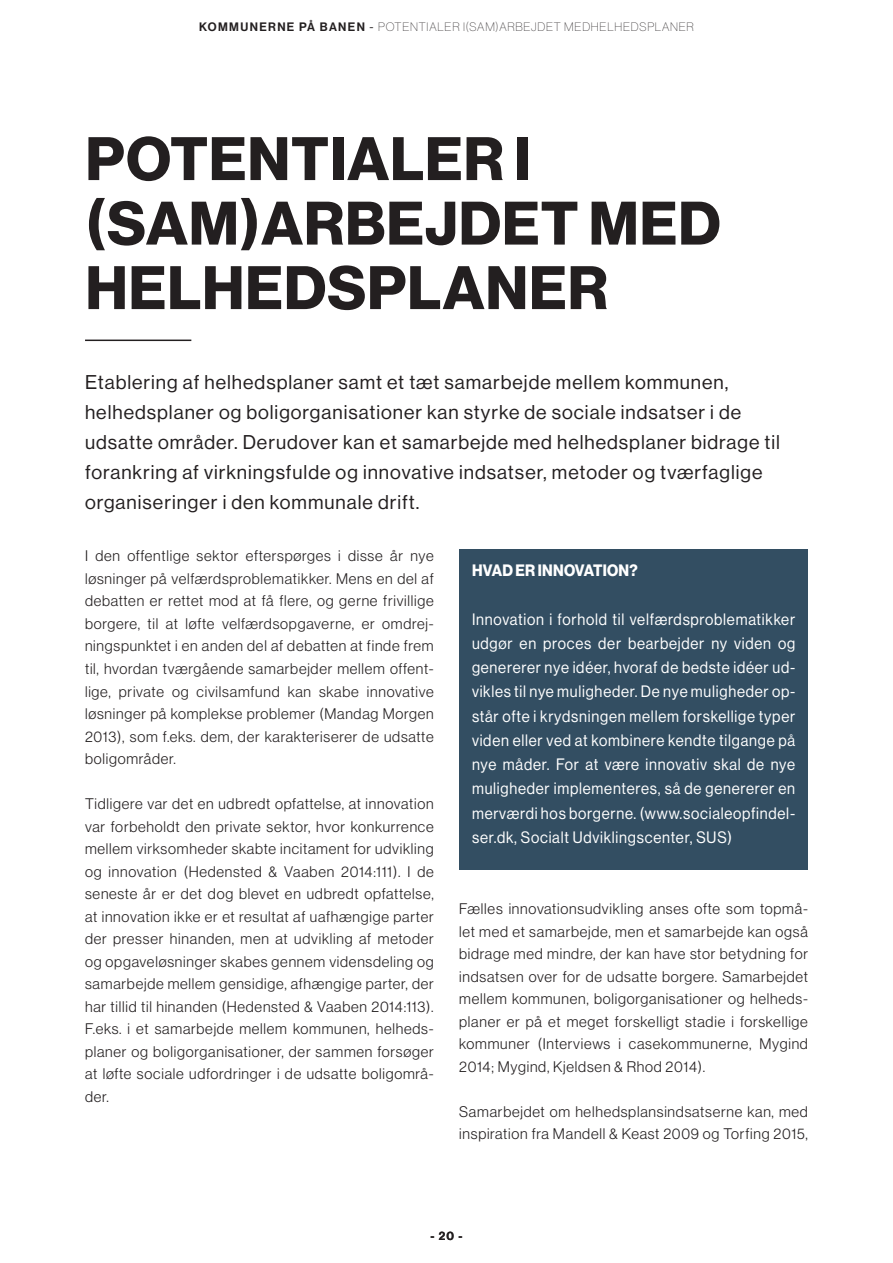
<style>
.page{position:relative;width:893px;height:1263px;background:#fff}
.page>*{position:absolute;margin:0;border:0;box-sizing:border-box;transform-origin:0 0}
.t1{font:700 60px/64.5px "Haas Grot Disp 75";letter-spacing:.015em;color:#231f20}
.t2{font:19.5px/30px "Haas Grot Disp 55 Roman";letter-spacing:.05em;color:#231f20}
.t3{font:16.2px/24.3px "Haas Grot Disp 55 Roman";letter-spacing:.05em;color:#fff;text-align:justify;scale:.93 1}
.t4{font:700 16.2px "Haas Grot Disp 75";letter-spacing:.015em;color:#fff;scale:.93 1}
.t5{font:300 15px/22.5px "Haas Grot Disp 45";letter-spacing:.05em;color:#231f20;text-align:justify}
.t6{font:12px "Haas Grot Disp 25 X Thin";letter-spacing:.065em;color:#231f20}
.t7{font:500 12px "Haas Grot Disp 65";color:#231f20}
.s1{font-family:"Haas Grot Disp 65";font-weight:500}
.s2{font-family:"Haas Grot Disp 55 Roman"}
</style>
<div class="page">
<hr style="left:85px;top:340px;width:106px;height:1px;background:#231f20">
<div style="left:459px;top:549px;width:349px;height:321px;background:#334e62"></div>
<p class="t6" style="left:199px;top:20px;width:496px"><span class="s1">KOMMUNERNE PÅ BANEN</span> <span class="s2">-</span> POTENTIALER I(SAM)ARBEJDET MEDHELHEDSPLANER</p>
<h1 class="t1" style="left:86px;top:128px;width:637px">POTENTIALER I (SAM)ARBEJDET MED<br>HELHEDSPLANER</h1>
<p class="t2" style="left:85px;top:367px;width:696px">Etablering af helhedsplaner samt et tæt samarbejde mellem kommunen, helhedsplaner og boligorganisationer kan styrke de sociale indsatser i de udsatte områder. Derudover kan et samarbejde med helhedsplaner bidrage til forankring af virkningsfulde og innovative indsatser, metoder og tværfaglige organiseringer i den kommunale drift.</p>
<p class="t5" style="left:85px;top:545px;width:350px">I den offentlige sektor efterspørges i disse år nye løsninger på velfærdsproblematikker. Mens en del af debatten er rettet mod at få flere, og gerne frivillige borgere, til at løfte velfærdsopgaverne, er omdrej&shy;ningspunktet i en anden del af debatten at finde frem til, hvordan tværgående samarbejder mellem offent&shy;lige, private og civilsamfund kan skabe innovative løsninger på komplekse problemer (Mandag Morgen 2013), som f.eks. dem, der karakteriserer de udsatte boligområder.</p>
<p class="t5" style="left:85px;top:792px;width:350px">Tidligere var det en udbredt opfattelse, at innovation var forbeholdt den private sektor, hvor konkurrence mellem virksomheder skabte incitament for udvikling og innovation (Hedensted &amp; Vaaben 2014:111). I de seneste år er det dog blevet en udbredt opfattelse, at innovation ikke er et resultat af uafhængige parter der presser hinanden, men at udvikling af metoder og opgaveløsninger skabes gennem vidensdeling og samarbejde mellem gensidige, afhængige parter, der har tillid til hinanden (Hedensted &amp; Vaaben 2014:113).<br>F.eks. i et samarbejde mellem kommunen, helheds&shy;planer og boligorganisationer, der sammen forsøger at løfte sociale udfordringer i de udsatte boligområ&shy;der.</p>
<p class="t4" style="left:472px;top:561px;width:179px">HVAD ER INNOVATION?</p>
<p class="t3" style="left:472px;top:607px;width:349px">Innovation i forhold til velfærdsproblematikker udgør en proces der bearbejder ny viden og genererer nye idéer, hvoraf de bedste idéer ud&shy;vikles til nye muligheder. De nye muligheder op&shy;står ofte i krydsningen mellem forskellige typer viden eller ved at kombinere kendte tilgange på nye måder. For at være innovativ skal de nye muligheder implementeres, så de genererer en merværdi hos borgerne. (www.socialeopfindel&shy;ser.dk, Socialt Udviklingscenter, SUS)</p>
<p class="t5" style="left:459px;top:898px;width:350px">Fælles innovationsudvikling anses ofte som topmå&shy;let med et samarbejde, men et samarbejde kan også bidrage med mindre, der kan have stor betydning for indsatsen over for de udsatte borgere. Samarbejdet mellem kommunen, boligorganisationer og helheds&shy;planer er på et meget forskelligt stadie i forskellige kommuner (Interviews i casekommunerne, Mygind 2014; Mygind, Kjeldsen &amp; Rhod 2014).</p>
<p class="t5" style="left:459px;top:1100px;width:350px">Samarbejdet om helhedsplansindsatserne kan, med inspiration fra Mandell &amp; Keast 2009 og Torfing 2015,</p>
<p class="t7" style="left:430px;top:1229px;width:34px">- 20 -</p>
</div>
